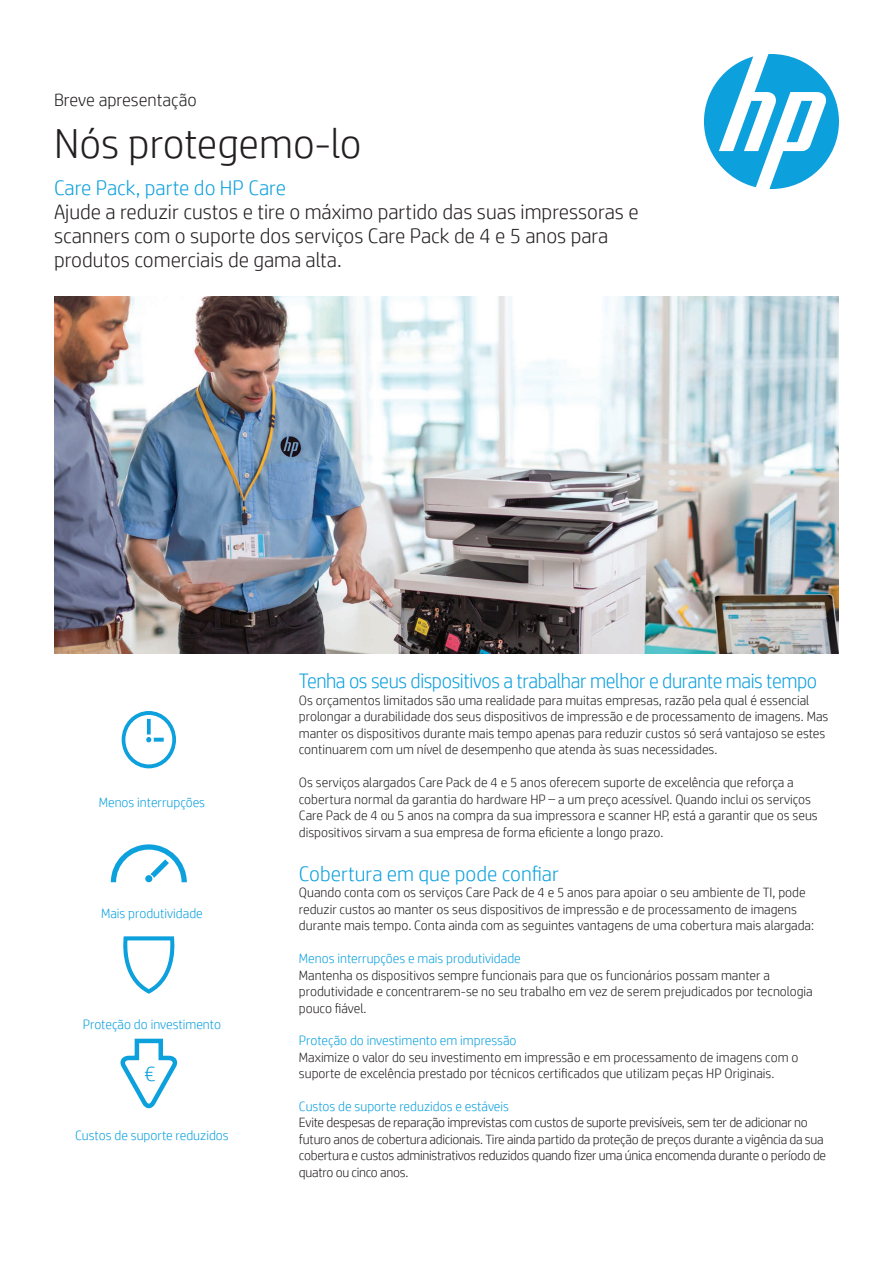
<style>
.page{position:relative;width:893px;height:1263px;background:#fff}
.page>*{position:absolute;margin:0;border:0;box-sizing:border-box;transform-origin:0 0}
.t1{font:300 42px "HP Simplified";color:#231f20}
.t2{font:300 21px/24px "HP Simplified";color:#231f20}
.t3{font:300 21px "HP Simplified";letter-spacing:-.02em;color:#0ca0dd;scale:.95 1}
.t4{font:300 21px "HP Simplified";color:#0ca0dd}
.t5{font:300 21px "HP Simplified";letter-spacing:-.02em;color:#0ca0dd}
.t6{font:300 18px "HP Simplified";color:#231f20}
.t7{font:300 13.5px/16.5px "HP Simplified";color:#231f20}
.t8{font:300 13.5px/16.5px "HP Simplified";letter-spacing:-.02em;color:#231f20}
.t9{font:300 13.5px "HP Simplified";color:#0ca0dd}
</style>
<div class="page">
<svg style="left:704px;top:54px;width:135px;height:135px"></svg>
<img style="left:54px;top:297px;width:785px;height:356px">
<svg style="left:122px;top:711px;width:54px;height:57px"></svg>
<svg style="left:123px;top:936px;width:52px;height:58px"></svg>
<svg style="left:111px;top:844px;width:76px;height:38px"></svg>
<svg style="left:120px;top:1038px;width:58px;height:71px"></svg>
<h3 class="t6" style="left:54px;top:88px;width:144px">Breve apresentação</h3>
<h1 class="t1" style="left:54px;top:116px;width:309px">Nós protegemo-lo</h1>
<h2 class="t4" style="left:54px;top:174px;width:233px">Care Pack, parte do HP Care</h2>
<h2 class="t2" style="left:54px;top:199px;width:586px">Ajude a reduzir custos e tire o máximo partido das suas impressoras e scanners com o suporte dos serviços Care Pack de 4 e 5 anos para produtos comerciais de gama alta.</h2>
<p class="t9" style="left:99px;top:793px;width:108px">Menos interrupções</p>
<p class="t9" style="left:101px;top:904px;width:103px">Mais produtividade</p>
<p class="t9" style="left:83px;top:1015px;width:140px">Proteção do investimento</p>
<h2 class="t5" style="left:144px;top:1060px;width:13px">€</h2>
<p class="t9" style="left:75px;top:1126px;width:155px">Custos de suporte reduzidos</p>
<h2 class="t3" style="left:299px;top:667px;width:547px">Tenha os seus dispositivos a trabalhar melhor e durante mais tempo</h2>
<p class="t7" style="left:299px;top:692px;width:531px">Os orçamentos limitados são uma realidade para muitas empresas, razão pela qual é essencial prolongar a durabilidade dos seus dispositivos de impressão e de processamento de imagens. Mas manter os dispositivos durante mais tempo apenas para reduzir custos só será vantajoso se estes continuarem com um nível de desempenho que atenda às suas necessidades.</p>
<p class="t7" style="left:299px;top:774px;width:520px">Os serviços alargados Care Pack de 4 e 5 anos oferecem suporte de excelência que reforça a cobertura normal da garantia do hardware HP – a um preço acessível. Quando inclui os serviços Care Pack de 4 ou 5 anos na compra da sua impressora e scanner HP, está a garantir que os seus dispositivos sirvam a sua empresa de forma eficiente a longo prazo.</p>
<h2 class="t4" style="left:299px;top:860px;width:262px">Cobertura em que pode confiar</h2>
<p class="t7" style="left:299px;top:884px;width:517px">Quando conta com os serviços Care Pack de 4 e 5 anos para apoiar o seu ambiente de TI, pode reduzir custos ao manter os seus dispositivos de impressão e de processamento de imagens durante mais tempo. Conta ainda com as seguintes vantagens de uma cobertura mais alargada:</p>
<p class="t9" style="left:299px;top:949px;width:223px">Menos interrupções e mais produtividade</p>
<p class="t7" style="left:299px;top:966px;width:515px">Mantenha os dispositivos sempre funcionais para que os funcionários possam manter a produtividade e concentrarem-se no seu trabalho em vez de serem prejudicados por tecnologia pouco fiável.</p>
<p class="t9" style="left:299px;top:1032px;width:219px">Proteção do investimento em impressão</p>
<p class="t7" style="left:299px;top:1048px;width:501px">Maximize o valor do seu investimento em impressão e em processamento de imagens com o suporte de excelência prestado por técnicos certificados que utilizam peças HP Originais.</p>
<p class="t9" style="left:299px;top:1097px;width:212px">Custos de suporte reduzidos e estáveis</p>
<p class="t8" style="left:299px;top:1114px;width:529px">Evite despesas de reparação imprevistas com custos de suporte previsíveis, sem ter de adicionar no futuro anos de cobertura adicionais. Tire ainda partido da proteção de preços durante a vigência da sua cobertura e custos administrativos reduzidos quando fizer uma única encomenda durante o período de quatro ou cinco anos.</p>
</div>
